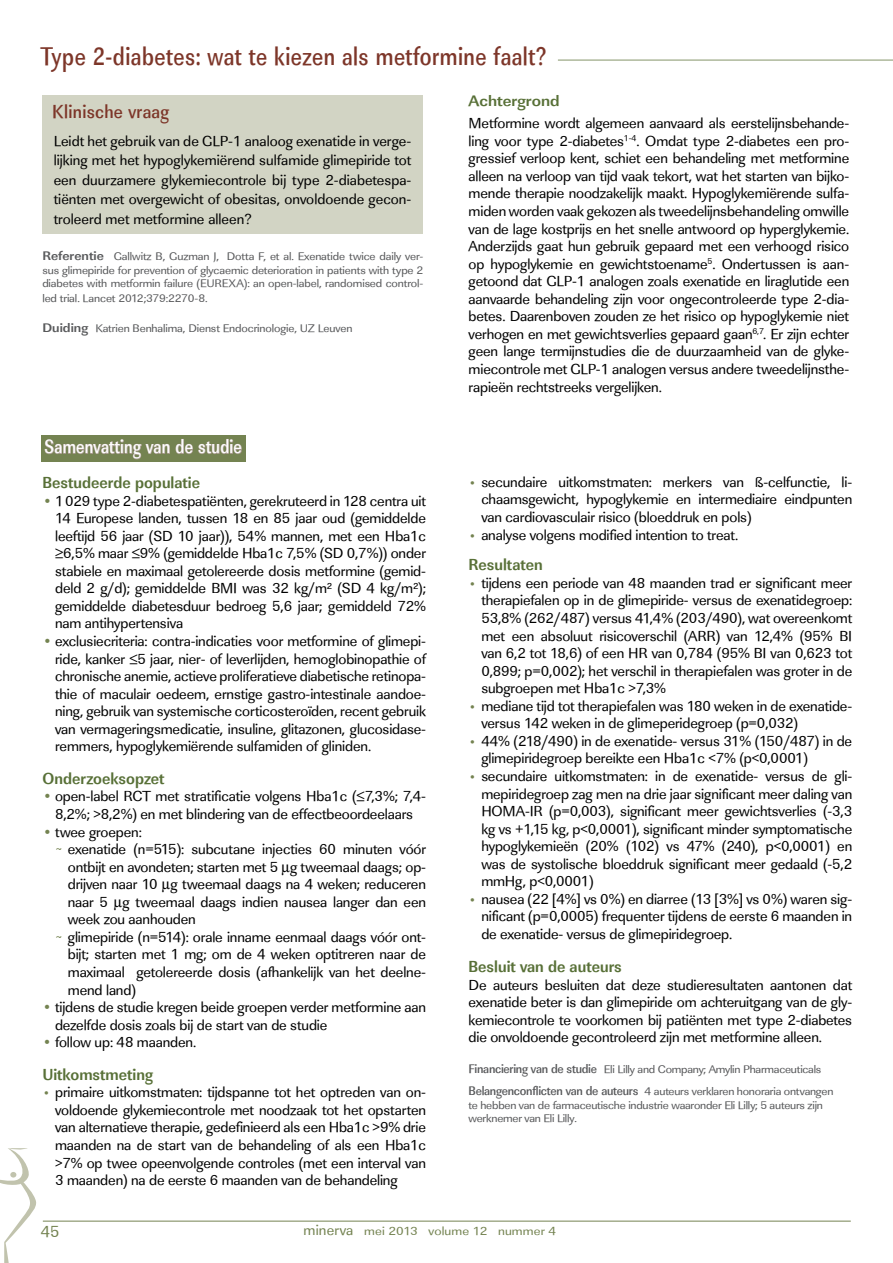
<style>
.page{position:relative;width:893px;height:1263px;background:#fff}
.page>*{position:absolute;margin:0;border:0;box-sizing:border-box;transform-origin:0 0}
.t1{font:500 26.4px "Linear Std Nr";letter-spacing:.02em;color:#7d3629;scale:.91 1}
.t2{font:500 19.8px "Linear Std Nr";letter-spacing:.015em;color:#fff;scale:.91 1}
.t3{font:500 19.5px "Linear Std Nr";letter-spacing:.015em;color:#7d3629}
.t4{font:700 16.5px "Linear Std Cd";color:#587037}
.t5{font:16.5px "Linear Std";color:#748351}
.t6{font:700 15.6px "Linear Std";color:#587037;scale:1.05 1}
.t7{font:15px/17.5px "Linear Std";letter-spacing:-.01em;color:#000;text-align:justify}
.t8{font:12.15px "Linear Std";letter-spacing:.01em;color:#748351;scale:1.11 1}
.t9{font:11.4px/13.5px "Linear Std";letter-spacing:-.02em;color:#58595b;scale:1.05 1}
.s1{font-weight:700;font-size:12.9px}
.s2{color:#748351}
.s3{font-size:12px;color:#748351}
.s4{font-family:"Linear Std Nr";font-weight:500;font-size:12.9px}
.s5{font-size:15px}
</style>
<div class="page">
<hr style="left:43px;top:1221px;width:808px;height:1px;background:#748351">
<div style="left:42px;top:96px;width:380px;height:138px;background:#d2d4c4"></div>
<div style="left:41px;top:435px;width:204px;height:27px;background:#748351"></div>
<svg style="left:44px;top:439px;width:198px;height:21px"></svg>
<hr style="left:558px;top:60px;width:335px;height:1px;background:#667942">
<svg style="left:0;top:1148px;width:37px;height:115px"></svg>
<h1 class="t1" style="left:41px;top:41px;width:557px">Type 2-diabetes: wat te kiezen als metformine faalt?</h1>
<p class="t6" style="left:469px;top:92px;width:88px">Achtergrond</p>
<p class="t7" style="left:469px;top:115px;width:382px">Metformine wordt algemeen aanvaard als eerstelijnsbehande&shy;ling voor type 2-diabetes<sup>1-4</sup>. Omdat type 2-diabetes een pro&shy;gressief verloop kent, schiet een behandeling met metformine alleen na verloop van tijd vaak tekort, wat het starten van bijko&shy;mende therapie noodzakelijk maakt. Hypoglykemiërende sulfa&shy;miden worden vaak gekozen als tweedelijnsbehandeling omwille van de lage kostprijs en het snelle antwoord op hyperglykemie.<br>Anderzijds gaat hun gebruik gepaard met een verhoogd risico op hypoglykemie en gewichtstoename<sup>5</sup>. Ondertussen is aan&shy;getoond dat GLP-1 analogen zoals exenatide en liraglutide een aanvaarde behandeling zijn voor ongecontroleerde type 2-dia&shy;betes. Daarenboven zouden ze het risico op hypoglykemie niet verhogen en met gewichtsverlies gepaard gaan<sup>6,7</sup>. Er zijn echter geen lange termijnstudies die de duurzaamheid van de glyke&shy;miecontrole met GLP-1 analogen versus andere tweedelijnsthe&shy;rapieën rechtstreeks vergelijken.</p>
<h3 class="t3" style="left:52px;top:99px;width:119px">Klinische vraag</h3>
<p class="t7" style="left:54px;top:131px;width:359px;line-height:19.5px">Leidt het gebruik van de GLP-1 analoog exenatide in verge&shy;lijking met het hypoglykemiërend sulfamide glimepiride tot een duurzamere glykemiecontrole bij type 2-diabetespa&shy;tiënten met overgewicht of obesitas, onvoldoende gecon&shy;troleerd met metformine alleen?</p>
<p class="t9" style="left:42px;top:250px;width:364px;text-align:justify"><span class="s1">Referentie</span> Gallwitz B, Guzman J, Dotta F, et al. Exenatide twice daily ver&shy;sus glimepiride for prevention of glycaemic deterioration in patients with type 2 diabetes with metformin failure (EUREXA): an open-label, randomised control-</p>
<p class="t9" style="left:42px;top:292px;width:159px">led trial. Lancet 2012;379:2270-8.</p>
<p class="t9" style="left:43px;top:322px;width:297px"><span class="s1">Duiding</span> Katrien Benhalima, Dienst Endocrinologie, UZ Leuven</p>
<h2 class="t2" style="left:44px;top:435px;width:219px">Samenvatting van de studie</h2>
<p class="t4" style="left:42px;top:473px;width:159px">Bestudeerde populatie</p>
<p class="t7" style="left:55px;top:492px;width:372px;text-indent:-13px"><span class="s2">•</span> 1029 type 2-diabetespatiënten, gerekruteerd in 128 centra uit 14 Europese landen, tussen 18 en 85 jaar oud (gemiddelde leeftijd 56 jaar (SD 10 jaar)), 54% mannen, met een Hba1c ≥6,5% maar ≤9% (gemiddelde Hba1c 7,5% (SD 0,7%)) onder stabiele en maximaal getolereerde dosis metformine (gemid&shy;deld 2 g/d); gemiddelde BMI was 32 kg/m² (SD 4 kg/m²); gemiddelde diabetesduur bedroeg 5,6 jaar; gemiddeld 72% nam antihypertensiva</p>
<p class="t7" style="left:55px;top:632px;width:372px;text-indent:-13px"><span class="s2">•</span> exclusiecriteria: contra-indicaties voor metformine of glimepi&shy;ride, kanker ≤5 jaar, nier- of leverlijden, hemoglobinopathie of chronische anemie, actieve proliferatieve diabetische retinopa&shy;thie of maculair oedeem, ernstige gastro-intestinale aandoe&shy;ning, gebruik van systemische corticosteroïden, recent gebruik van vermageringsmedicatie, insuline, glitazonen, glucosidase&shy;remmers, hypoglykemiërende sulfamiden of gliniden.</p>
<p class="t4" style="left:42px;top:768px;width:124px">Onderzoeksopzet</p>
<p class="t7" style="left:42px;top:788px;width:385px;text-align:center"><span class="s2">•</span> open-label RCT met stratificatie volgens Hba1c (≤7,3%; 7,4-<br>8,2%; &gt;8,2%) en met blindering van de effectbeoordeelaars</p>
<p class="t7" style="left:42px;top:823px;width:101px"><span class="s2">•</span> twee groepen:</p>
<p class="t7" style="left:55px;top:840px;width:372px"><span class="s2">~</span> exenatide (n=515): subcutane injecties 60 minuten vóór</p>
<p class="t7" style="left:68px;top:858px;width:360px">ontbijt en avondeten; starten met 5 µg tweemaal daags; op-</p>
<p class="t7" style="left:68px;top:875px;width:360px">drijven naar 10 µg tweemaal daags na 4 weken; reduceren</p>
<p class="t7" style="left:68px;top:893px;width:360px">naar 5 µg tweemaal daags indien nausea langer dan een</p>
<p class="t7" style="left:68px;top:911px;width:129px">week zou aanhouden</p>
<p class="t7" style="left:55px;top:928px;width:372px"><span class="s2">~</span> glimepiride (n=514): orale inname eenmaal daags vóór ont-</p>
<p class="t7" style="left:68px;top:946px;width:360px">bijt; starten met 1 mg; om de 4 weken optitreren naar de</p>
<p class="t7" style="left:68px;top:963px;width:360px">maximaal getolereerde dosis (afhankelijk van het deelne-</p>
<p class="t7" style="left:68px;top:981px;width:70px">mend land)</p>
<p class="t7" style="left:55px;top:998px;width:372px;text-indent:-13px"><span class="s2">•</span> tijdens de studie kregen beide groepen verder metformine aan dezelfde dosis zoals bij de start van de studie</p>
<p class="t7" style="left:42px;top:1033px;width:156px"><span class="s2">•</span> follow up: 48 maanden.</p>
<p class="t4" style="left:42px;top:1064px;width:112px">Uitkomstmeting</p>
<p class="t7" style="left:55px;top:1084px;width:372px;text-indent:-13px"><span class="s3">•</span> primaire uitkomstmaten: tijdspanne tot het optreden van on&shy;voldoende glykemiecontrole met noodzaak tot het opstarten van alternatieve therapie, gedefinieerd als een Hba1c &gt;9% drie maanden na de start van de behandeling of als een Hba1c &gt;7% op twee opeenvolgende controles (met een interval van 3 maanden) na de eerste 6 maanden van de behandeling</p>
<p class="t7" style="left:481px;top:473px;width:372px;text-indent:-13px"><span class="s3">•</span> secundaire uitkomstmaten: merkers van ß-celfunctie, li&shy;chaamsgewicht, hypoglykemie en intermediaire eindpunten van cardiovasculair risico (bloeddruk en pols)</p>
<p class="t7" style="left:469px;top:526px;width:271px"><span class="s3">•</span> analyse volgens modified intention to treat.</p>
<p class="t4" style="left:469px;top:555px;width:76px">Resultaten</p>
<p class="t7" style="left:481px;top:574px;width:372px;text-indent:-13px"><span class="s3">•</span> tijdens een periode van 48 maanden trad er significant meer therapiefalen op in de glimepiride- versus de exenatidegroep:<br>53,8% (262/487) versus 41,4% (203/490), wat overeenkomt met een absoluut risicoverschil (ARR) van 12,4% (95% BI van 6,2 tot 18,6) of een HR van 0,784 (95% BI van 0,623 tot 0,899; p=0,002); het verschil in therapiefalen was groter in de subgroepen met Hba1c &gt;7,3%</p>
<p class="t7" style="left:481px;top:697px;width:372px;text-indent:-13px"><span class="s3">•</span> mediane tijd tot therapiefalen was 180 weken in de exenatide&shy;versus 142 weken in de glimeperidegroep (p=0,032)</p>
<p class="t7" style="left:481px;top:732px;width:372px;text-indent:-13px"><span class="s3">•</span> 44% (218/490) in de exenatide- versus 31% (150/487) in de glimepiridegroep bereikte een Hba1c &lt;7% (p&lt;0,0001)</p>
<p class="t7" style="left:481px;top:767px;width:372px;text-indent:-13px"><span class="s3">•</span> secundaire uitkomstmaten: in de exenatide- versus de gli&shy;mepiridegroep zag men na drie jaar significant meer daling van HOMA-IR (p=0,003), significant meer gewichtsverlies (-3,3 kg vs +1,15 kg, p&lt;0,0001), significant minder symptomatische hypoglykemieën (20% (102) vs 47% (240), p&lt;0,0001) en was de systolische bloeddruk significant meer gedaald (-5,2 mmHg, p&lt;0,0001)</p>
<p class="t7" style="left:481px;top:890px;width:372px;text-indent:-13px"><span class="s3">•</span> nausea (22 [4%] vs 0%) en diarree (13 [3%] vs 0%) waren sig&shy;nificant (p=0,0005) frequenter tijdens de eerste 6 maanden in de exenatide- versus de glimepiridegroep.</p>
<p class="t4" style="left:469px;top:956px;width:155px">Besluit van de auteurs</p>
<p class="t7" style="left:469px;top:976px;width:385px">De auteurs besluiten dat deze studieresultaten aantonen dat exenatide beter is dan glimepiride om achteruitgang van de gly&shy;kemiecontrole te voorkomen bij patiënten met type 2-diabetes die onvoldoende gecontroleerd zijn met metformine alleen.</p>
<p class="t9" style="left:468px;top:1058px;width:349px;line-height:22.2px"><span class="s4">Financiering van de studie</span> Eli Lilly and Company; Amylin Pharmaceuticals<br><span class="s4">Belangenconflicten van de auteurs</span> 4 auteurs verklaren honoraria ontvangen</p>
<p class="t9" style="left:469px;top:1098px;width:339px">te hebben van de farmaceutische industrie waaronder Eli Lilly; 5 auteurs zijn werknemer van Eli Lilly.</p>
<p class="t5" style="left:41px;top:1221px;width:20px">45</p>
<p class="t8" style="left:304px;top:1224px;width:229px"><span class="s5">minerva</span> mei 2013 volume 12 nummer 4</p>
</div>
